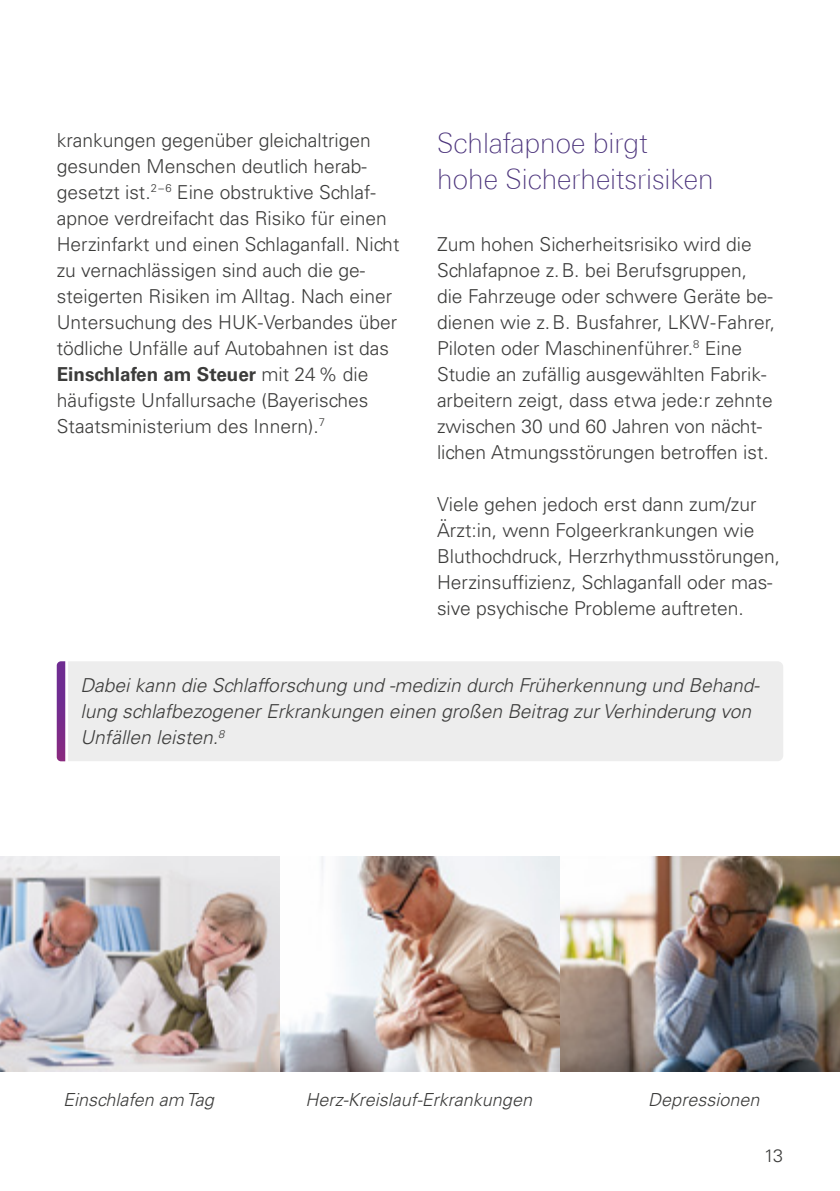
<style>
.page{position:relative;width:840px;height:1191px;background:#fff}
.page>*{position:absolute;margin:0;border:0;box-sizing:border-box;transform-origin:0 0}
.Headline-3_Linotype_230Thin_14pt_18pt_-_{font:100 28px/36px "Linotype Univers 230";color:#4c347c}
.Fließtext-1_Univers_Light_9_6pt_13pt_-_g{font:300 19.2px/26px "Univers LT Std";color:#3c3c3b}
.Fließtext-1_Univers_Light_9_6pt_13pt_-_g-2{font:italic 300 19.2px/26px "Univers LT Std";color:#3c3c3b}
.Grafik_Univers_Light_9pt{font:italic 300 18px "Univers LT Std";color:#3c3c3b}
.t1{font:300 18px "Univers LT Std";color:#3c3c3b}
.s1{font-weight:700}
</style>
<div class="page">
<img style="left:0;top:856px;width:280px;height:215px">
<img style="left:559px;top:856px;width:280px;height:215px">
<img style="left:280px;top:856px;width:279px;height:215px">
<div style="left:68px;top:661px;width:714px;height:100px;background:#ededed"></div>
<svg style="left:57px;top:661px;width:8px;height:100px"></svg>
<p class="Fließtext-1_Univers_Light_9_6pt_13pt_-_g" style="left:57px;top:127px;width:344px">krankungen gegenüber gleichaltrigen gesunden Menschen deutlich herab&shy;gesetzt ist.<sup>2–6</sup> Eine obstruktive Schlaf&shy;apnoe verdreifacht das Risiko für einen Herzinfarkt und einen Schlaganfall. Nicht zu vernachlässigen sind auch die ge&shy;steigerten Risiken im Alltag. Nach einer Untersuchung des HUK-Verbandes über tödliche Unfälle auf Autobahnen ist das <span class="s1">Einschlafen am Steuer</span> mit 24% die häufigste Unfallursache (Bayerisches Staatsministerium des Innern).<sup>7</sup></p>
<p class="Headline-3_Linotype_230Thin_14pt_18pt_-_" style="left:437px;top:125px;width:278px">Schlafapnoe birgt hohe Sicherheitsrisiken</p>
<p class="Fließtext-1_Univers_Light_9_6pt_13pt_-_g" style="left:437px;top:231px;width:339px">Zum hohen Sicherheitsrisiko wird die Schlafapnoe z.B. bei Berufsgruppen, die Fahrzeuge oder schwere Geräte be&shy;dienen wie z.B. Busfahrer, LKW-Fahrer, Piloten oder Maschinenführer.<sup>8</sup> Eine Studie an zufällig ausgewählten Fabrik&shy;arbeitern zeigt, dass etwa jede:r zehnte zwischen 30 und 60 Jahren von nächt&shy;lichen Atmungsstörungen betroffen ist.</p>
<p class="Fließtext-1_Univers_Light_9_6pt_13pt_-_g" style="left:437px;top:491px;width:344px">Viele gehen jedoch erst dann zum/zur Ärzt:in, wenn Folgeerkrankungen wie Bluthochdruck, Herzrhythmusstörungen, Herzinsuffizienz, Schlaganfall oder mas&shy;sive psychische Probleme auftreten.</p>
<p class="Fließtext-1_Univers_Light_9_6pt_13pt_-_g-2" style="left:80px;top:672px;width:680px">Dabei kann die Schlafforschung und -medizin durch Früherkennung und Behand&shy;lung schlafbezogener Erkrankungen einen großen Beitrag zur Verhinderung von<br>Unfällen leisten.<sup>8</sup></p>
<p class="Grafik_Univers_Light_9pt" style="left:63px;top:1088px;width:152px">Einschlafen am Tag</p>
<p class="Grafik_Univers_Light_9pt" style="left:305px;top:1088px;width:228px">Herz-Kreislauf-Erkrankungen</p>
<p class="Grafik_Univers_Light_9pt" style="left:648px;top:1088px;width:113px">Depressionen</p>
<p class="t1" style="left:763px;top:1144px;width:21px">13</p>
</div>
